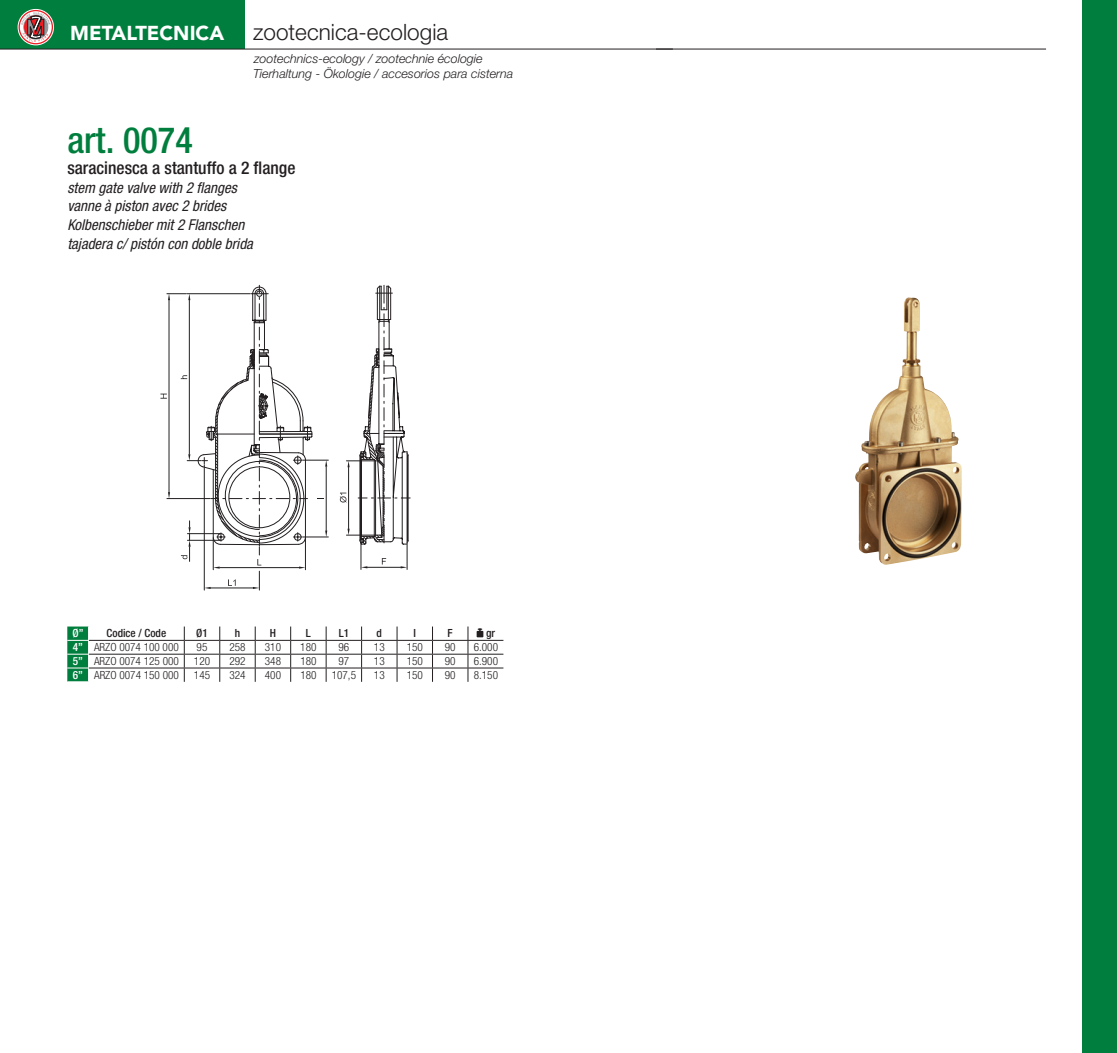
<style>
.page{position:relative;width:1117px;height:1053px;background:#fff}
.page>*{position:absolute;margin:0;border:0;box-sizing:border-box;transform-origin:0 0}
.t1{font:500 condensed 36.25px "Helvetica Neue LT";color:#007e3d}
.t2{font:300 22.5px "Helvetica Neue LT";color:#231f20}
.t3{font:900 20px "Avenir LT";color:#fff}
.t4{font:500 condensed 17.5px "Helvetica Neue LT";color:#231f20}
.t5{font:italic condensed 15px/18.8px "Helvetica Neue";color:#231f20}
.t6{font:italic 300 12.5px/15px "Helvetica Neue LT";color:#231f20}
.t7{font:300 condensed 11.25px "Helvetica Neue";color:#231f20}
.t8{font:500 condensed 11.25px "Helvetica Neue";color:#231f20}
.t9{font:500 condensed 11.25px "Helvetica Neue";color:#fff}
.s1{font-weight:500;color:#fff}
</style>
<div class="page">
<hr style="left:89px;top:640px;width:95px;height:1px;background:#231f20">
<hr style="left:184px;top:640px;width:36px;height:1px;background:#231f20">
<hr style="left:220px;top:640px;width:35px;height:1px;background:#231f20">
<hr style="left:255px;top:640px;width:35px;height:1px;background:#231f20">
<hr style="left:290px;top:640px;width:36px;height:1px;background:#231f20">
<hr style="left:326px;top:640px;width:35px;height:1px;background:#231f20">
<hr style="left:361px;top:640px;width:36px;height:1px;background:#231f20">
<hr style="left:397px;top:640px;width:35px;height:1px;background:#231f20">
<hr style="left:432px;top:640px;width:36px;height:1px;background:#231f20">
<hr style="left:468px;top:640px;width:35px;height:1px;background:#231f20">
<hr style="left:89px;top:653px;width:95px;height:1px;background:#231f20">
<hr style="left:184px;top:653px;width:36px;height:1px;background:#231f20">
<hr style="left:220px;top:653px;width:35px;height:1px;background:#231f20">
<hr style="left:255px;top:653px;width:35px;height:1px;background:#231f20">
<hr style="left:290px;top:653px;width:36px;height:1px;background:#231f20">
<hr style="left:326px;top:653px;width:35px;height:1px;background:#231f20">
<hr style="left:361px;top:653px;width:36px;height:1px;background:#231f20">
<hr style="left:397px;top:653px;width:35px;height:1px;background:#231f20">
<hr style="left:432px;top:653px;width:36px;height:1px;background:#231f20">
<hr style="left:468px;top:653px;width:35px;height:1px;background:#231f20">
<hr style="left:89px;top:667px;width:95px;height:1px;background:#231f20">
<hr style="left:184px;top:667px;width:36px;height:1px;background:#231f20">
<svg style="left:184px;top:626px;width:1px;height:55px"></svg>
<hr style="left:220px;top:667px;width:35px;height:1px;background:#231f20">
<svg style="left:219px;top:626px;width:1px;height:55px"></svg>
<hr style="left:255px;top:667px;width:35px;height:1px;background:#231f20">
<svg style="left:255px;top:626px;width:1px;height:55px"></svg>
<hr style="left:290px;top:667px;width:36px;height:1px;background:#231f20">
<svg style="left:290px;top:626px;width:1px;height:55px"></svg>
<hr style="left:326px;top:667px;width:35px;height:1px;background:#231f20">
<svg style="left:326px;top:626px;width:1px;height:55px"></svg>
<hr style="left:361px;top:667px;width:36px;height:1px;background:#231f20">
<svg style="left:361px;top:626px;width:1px;height:55px"></svg>
<hr style="left:397px;top:667px;width:35px;height:1px;background:#231f20">
<svg style="left:396px;top:626px;width:1px;height:55px"></svg>
<hr style="left:432px;top:667px;width:36px;height:1px;background:#231f20">
<svg style="left:432px;top:626px;width:1px;height:55px"></svg>
<hr style="left:468px;top:667px;width:35px;height:1px;background:#231f20">
<svg style="left:467px;top:626px;width:1px;height:55px"></svg>
<svg style="left:67px;top:626px;width:22px;height:56px"></svg>
<div style="left:476px;top:631px;width:7px;height:6px;background:#231f20"></div>
<svg style="left:477px;top:628px;width:5px;height:3px"></svg>
<img style="left:855px;top:297px;width:106px;height:268px">
<svg style="left:160px;top:285px;width:168px;height:305px"></svg>
<svg style="left:340px;top:285px;width:70px;height:284px"></svg>
<div style="left:0;top:0;width:245px;height:49px;background:#007e3d"></div>
<hr style="left:0;top:49px;width:672px;height:1px;background:#231f20">
<svg style="left:18px;top:9px;width:35px;height:36px"></svg>
<div style="left:18px;top:9px;width:36px;height:36px;border:1px solid #fff;border-radius:50%"></div>
<svg style="left:20px;top:11px;width:32px;height:32px"></svg>
<svg style="left:21px;top:12px;width:29px;height:30px"></svg>
<div style="left:1081px;top:0;width:35px;height:1052px;background:#007e3d"></div>
<hr style="left:656px;top:49px;width:389px;height:1px;background:#231f20">
<h3 class="t3" style="left:70px;top:21px;width:155px">METALTECNICA</h3>
<h2 class="t2" style="left:253px;top:19px;width:197px">zootecnica-ecologia</h2>
<p class="t6" style="left:253px;top:51px;width:262px">zootechnics-ecology / zootechnie écologie<br>Tierhaltung - Ökologie / accesorios para cisterna</p>
<h1 class="t1" style="left:67px;top:118px;width:127px">art. 0074</h1>
<h3 class="t4" style="left:67px;top:157px;width:229px">saracinesca a stantuffo a 2 flange</h3>
<h3 class="t5" style="left:67px;top:178px;width:187px">stem gate valve with 2 flanges vanne à piston avec 2 brides<br>Kolbenschieber mit 2 Flanschen tajadera c/ pistón con doble brida</h3>
<p class="t9" style="left:72px;top:626px;width:13px">Ø”</p>
<p class="t8" style="left:107px;top:626px;width:61px">Codice / Code</p>
<p class="t8" style="left:196px;top:626px;width:13px">Ø1</p>
<p class="t8" style="left:235px;top:626px;width:7px">h</p>
<p class="t8" style="left:270px;top:626px;width:8px">H</p>
<p class="t8" style="left:306px;top:626px;width:6px">L</p>
<p class="t8" style="left:338px;top:626px;width:12px">L1</p>
<p class="t8" style="left:376px;top:626px;width:7px">d</p>
<p class="t8" style="left:413px;top:626px;width:4px">I</p>
<p class="t8" style="left:447px;top:626px;width:7px">F</p>
<p class="t8" style="left:486px;top:626px;width:11px">gr</p>
<p class="t7" style="left:73px;top:640px;width:107px"><span class="s1">4”</span> ARZO 0074 100 000</p>
<p class="t7" style="left:196px;top:640px;width:12px">95</p>
<p class="t7" style="left:229px;top:640px;width:18px">258</p>
<p class="t7" style="left:265px;top:640px;width:18px">310</p>
<p class="t7" style="left:300px;top:640px;width:18px">180</p>
<p class="t7" style="left:338px;top:640px;width:12px">96</p>
<p class="t7" style="left:374px;top:640px;width:12px">13</p>
<p class="t7" style="left:406px;top:640px;width:18px">150</p>
<p class="t7" style="left:445px;top:640px;width:12px">90</p>
<p class="t7" style="left:473px;top:640px;width:26px">6.000</p>
<p class="t7" style="left:73px;top:654px;width:107px"><span class="s1">5”</span> ARZO 0074 125 000</p>
<p class="t7" style="left:194px;top:654px;width:18px">120</p>
<p class="t7" style="left:229px;top:654px;width:18px">292</p>
<p class="t7" style="left:265px;top:654px;width:18px">348</p>
<p class="t7" style="left:300px;top:654px;width:18px">180</p>
<p class="t7" style="left:338px;top:654px;width:12px">97</p>
<p class="t7" style="left:374px;top:654px;width:12px">13</p>
<p class="t7" style="left:406px;top:654px;width:18px">150</p>
<p class="t7" style="left:445px;top:654px;width:12px">90</p>
<p class="t7" style="left:473px;top:654px;width:26px">6.900</p>
<p class="t7" style="left:73px;top:668px;width:107px"><span class="s1">6”</span> ARZO 0074 150 000</p>
<p class="t7" style="left:194px;top:668px;width:18px">145</p>
<p class="t7" style="left:229px;top:668px;width:18px">324</p>
<p class="t7" style="left:265px;top:668px;width:18px">400</p>
<p class="t7" style="left:300px;top:668px;width:18px">180</p>
<p class="t7" style="left:332px;top:668px;width:26px">107,5</p>
<p class="t7" style="left:374px;top:668px;width:12px">13</p>
<p class="t7" style="left:406px;top:668px;width:18px">150</p>
<p class="t7" style="left:445px;top:668px;width:12px">90</p>
<p class="t7" style="left:473px;top:668px;width:26px">8.150</p>
</div>
